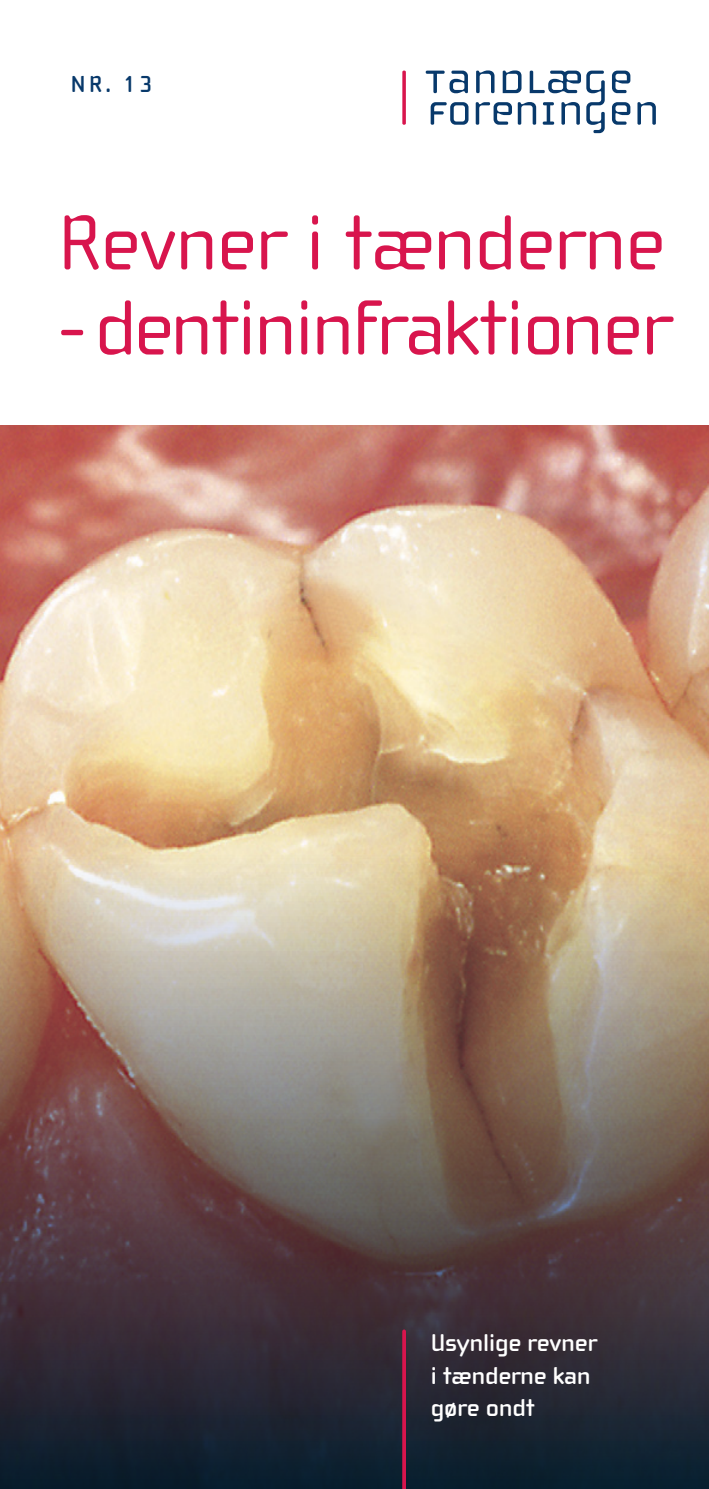
<style>
.page{position:relative;width:709px;height:1489px;background:#fff}
.page>*{position:absolute;margin:0;border:0;box-sizing:border-box;transform-origin:0 0}
.t1{font:80px "Cholla Wide OT";letter-spacing:-.02em;color:#d8154d}
.t2{font:80px "Cholla Wide OT";color:#d8154d}
.t3{font:700 25px "Cholla Wide OT";color:#fff}
.t4{font:700 23.75px "Cholla Wide OT";color:#08396b}
</style>
<div class="page">
<img style="left:0;top:425px;width:709px;height:416px">
<img style="left:0;top:841px;width:709px;height:647px">
<svg style="left:426px;top:71px;width:42px;height:22px"></svg>
<svg style="left:430px;top:102px;width:38px;height:23px"></svg>
<svg style="left:637px;top:102px;width:19px;height:23px"></svg>
<svg style="left:612px;top:71px;width:18px;height:22px"></svg>
<svg style="left:612px;top:102px;width:18px;height:23px"></svg>
<svg style="left:475px;top:70px;width:129px;height:63px"></svg>
<svg style="left:402px;top:71px;width:4px;height:54px"></svg>
<svg style="left:402px;top:1331px;width:4px;height:157px"></svg>
<p class="t4" style="left:71px;top:71px;width:83px">NR. 13</p>
<p class="t2" style="left:58px;top:200px;width:607px">Revner i tænderne</p>
<p class="t1" style="left:58px;top:285px;width:615px">- dentininfraktioner</p>
<p class="t3" style="left:431px;top:1329px;width:168px">Usynlige revner</p>
<p class="t3" style="left:431px;top:1361px;width:161px">i tænderne kan</p>
<p class="t3" style="left:431px;top:1394px;width:105px">gøre ondt</p>
</div>
